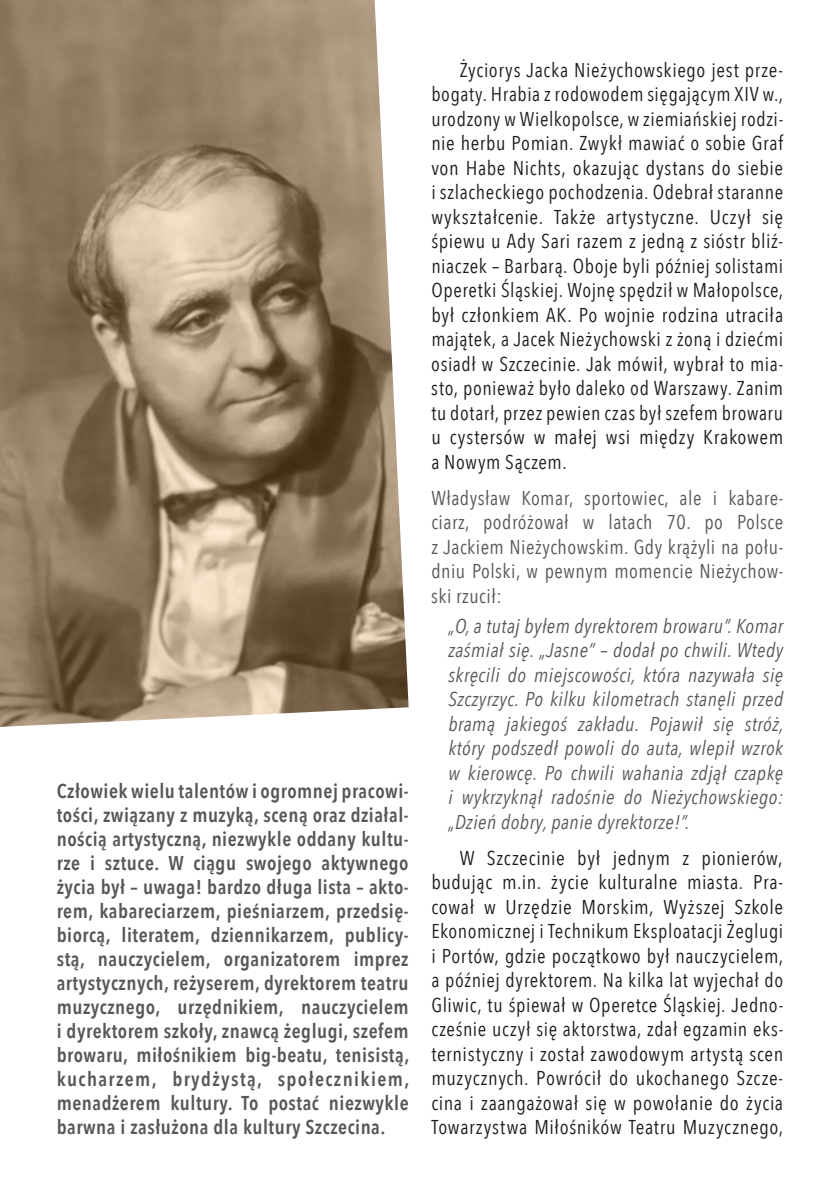
<style>
.page{position:relative;width:840px;height:1191px;background:#fff}
.page>*{position:absolute;margin:0;border:0;box-sizing:border-box;transform-origin:0 0}
.t1{font:20px/24.4px "Avenir Next Condensed";letter-spacing:.03em;color:#1d1d1b;text-align:justify}
.t2{font:600 20px/24px "Avenir Next Condensed";letter-spacing:.025em;color:#575756;text-align:justify}
.t3{font:italic 20px/24.6px "Avenir Next Condensed";letter-spacing:.025em;color:#575756;text-align:justify}
.t4{font:20px/24.4px "Avenir Next Condensed";letter-spacing:.025em;color:#575756;text-align:justify}
</style>
<div class="page">
<img style="left:0;top:0;width:408px;height:727px">
<p class="t2" style="left:57px;top:778px;width:354px">Człowiek wielu talentów i ogromnej pracowi&shy;tości, związany z muzyką, sceną oraz działal&shy;nością artystyczną, niezwykle oddany kultu&shy;rze i sztuce. W ciągu swojego aktywnego życia był – uwaga! bardzo długa lista – akto&shy;rem, kabareciarzem, pieśniarzem, przedsię&shy;biorcą, literatem, dziennikarzem, publicy&shy;stą, nauczycielem, organizatorem imprez artystycznych, reżyserem, dyrektorem teatru muzycznego, urzędnikiem, nauczycielem i dyrektorem szkoły, znawcą żeglugi, szefem browaru, miłośnikiem big-beatu, tenisistą, kucharzem, brydżystą, społecznikiem, menadżerem kultury. To postać niezwykle barwna i zasłużona dla kultury Szczecina.</p>
<p class="t1" style="left:431px;top:57px;width:353px;text-indent:28px">Życiorys Jacka Nieżychowskiego jest prze&shy;bogaty. Hrabia z rodowodem sięgającym XIV w., urodzony w Wielkopolsce, w ziemiańskiej rodzi&shy;nie herbu Pomian. Zwykł mawiać o sobie Graf von Habe Nichts, okazując dystans do siebie i szlacheckiego pochodzenia. Odebrał staranne wykształcenie. Także artystyczne. Uczył się śpiewu u Ady Sari razem z jedną z sióstr bliź&shy;niaczek – Barbarą. Oboje byli później solistami Operetki Śląskiej. Wojnę spędził w Małopolsce, był członkiem AK. Po wojnie rodzina utraciła majątek, a Jacek Nieżychowski z żoną i dziećmi osiadł w Szczecinie. Jak mówił, wybrał to mia&shy;sto, ponieważ było daleko od Warszawy. Zanim tu dotarł, przez pewien czas był szefem browaru u cystersów w małej wsi między Krakowem a Nowym Sączem.</p>
<p class="t4" style="left:431px;top:484px;width:353px">Władysław Komar, sportowiec, ale i kabare&shy;ciarz, podróżował w latach 70. po Polsce z Jackiem Nieżychowskim. Gdy krążyli na połu&shy;dniu Polski, w pewnym momencie Nieżychow&shy;ski rzucił:</p>
<p class="t3" style="left:448px;top:613px;width:337px">„O, a tutaj byłem dyrektorem browaru”. Komar zaśmiał się. „Jasne” – dodał po chwili. Wtedy skręcili do miejscowości, która nazywała się Szczyrzyc. Po kilku kilometrach stanęli przed bramą jakiegoś zakładu. Pojawił się stróż, który podszedł powoli do auta, wlepił wzrok w kierowcę. Po chwili wahania zdjął czapkę i wykrzyknął radośnie do Nieżychowskiego: „Dzień dobry, panie dyrektorze!”.</p>
<p class="t1" style="left:431px;top:844px;width:353px;text-indent:28px">W Szczecinie był jednym z pionierów, budując m.in. życie kulturalne miasta. Pra&shy;cował w Urzędzie Morskim, Wyższej Szkole Ekonomicznej i Technikum Eksploatacji Żeglugi i Portów, gdzie początkowo był nauczycielem, a później dyrektorem. Na kilka lat wyjechał do Gliwic, tu śpiewał w Operetce Śląskiej. Jedno&shy;cześnie uczył się aktorstwa, zdał egzamin eks&shy;ternistyczny i został zawodowym artystą scen muzycznych. Powrócił do ukochanego Szcze&shy;cina i zaangażował się w powołanie do życia Towarzystwa Miłośników Teatru Muzycznego,</p>
</div>
